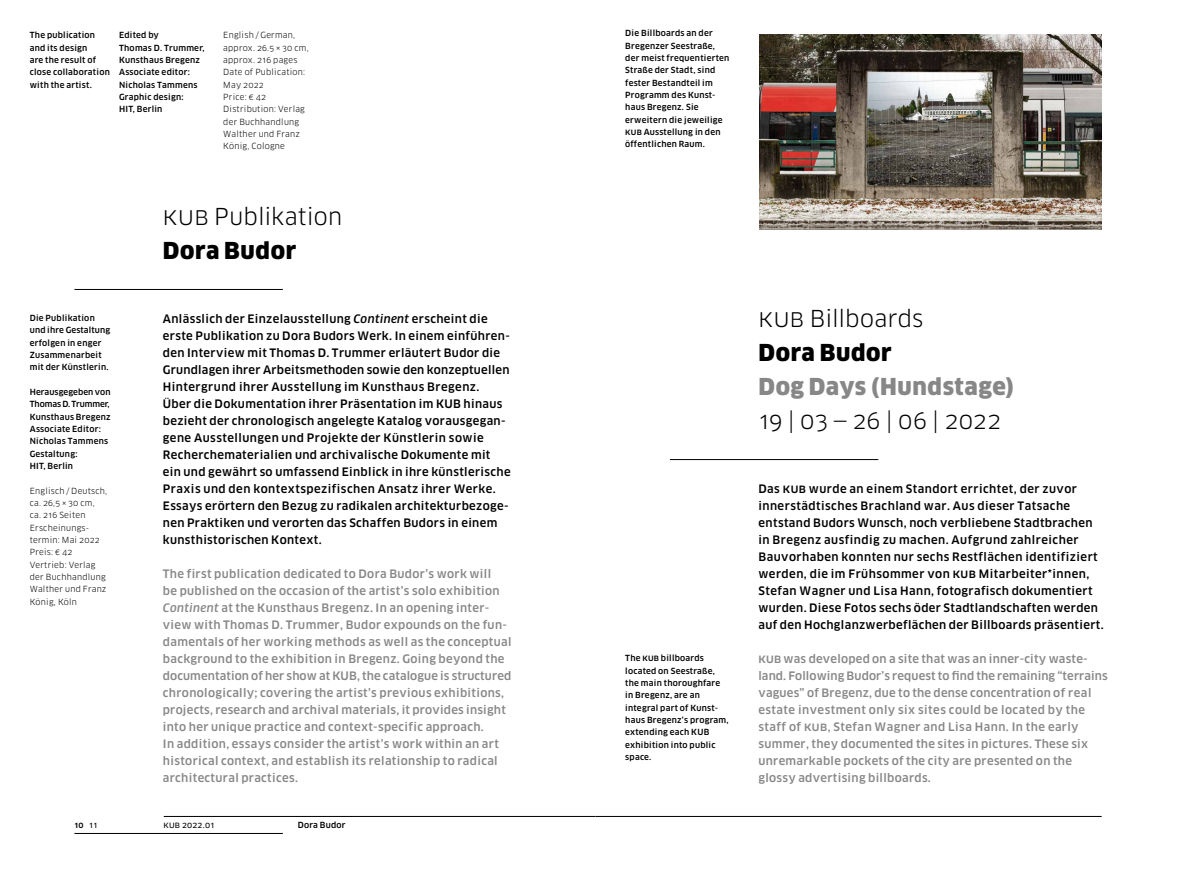
<style>
.page{position:relative;width:1191px;height:893px;background:#fff}
.page>*{position:absolute;margin:0;border:0;box-sizing:border-box;transform-origin:0 0}
.t1{font:22.8px "Clan Pro";letter-spacing:.015em;color:#000}
.t2{font:900 22.8px "Clan Pro";letter-spacing:.03em;color:#000}
.t3{font:900 22.8px "Clan Pro";letter-spacing:.025em;color:#878787}
.t4{font:500 11.4px/17px "Clan Pro";letter-spacing:.03em;color:#000}
.t5{font:500 11.4px/17px "Clan Pro";letter-spacing:.03em;color:#878787}
.t6{font:500 8.25px/12.3px "Clan Pro";letter-spacing:.03em;color:#000}
.t7{font:8.25px/12.3px "Clan Pro";letter-spacing:.03em;color:#000}
.t8{font:8.25px "Clan Pro News";letter-spacing:.025em;color:#000}
.s1{font-style:italic}
.s2{font-family:"Clan Pro News";font-weight:400}
</style>
<div class="page">
<hr style="left:74px;top:289px;width:209px;height:1px;background:#000">
<hr style="left:670px;top:459px;width:208px;height:1px;background:#000">
<img style="left:759px;top:34px;width:342px;height:196px">
<hr style="left:164px;top:816px;width:431px;height:1px;background:#000">
<hr style="left:74px;top:833px;width:209px;height:1px;background:#000">
<hr style="left:595px;top:816px;width:506px;height:1px;background:#000">
<p class="t6" style="left:30px;top:29px;width:82px">The publication and its design<br>are the result of close collaboration with the artist.</p>
<p class="t6" style="left:119px;top:29px;width:87px">Edited by<br>Thomas D. Trummer,<br>Kunsthaus Bregenz<br>Associate editor:<br>Nicholas Tammens<br>Graphic design:<br>HIT, Berlin</p>
<p class="t7" style="left:223px;top:29px;width:87px">English / German, approx. 26.5 × 30 cm, approx. 216 pages<br>Date of Publication:<br>May 2022<br>Price: € 42<br>Distribution: Verlag der Buchhandlung<br>Walther und Franz<br>König, Cologne</p>
<p class="t6" style="left:30px;top:312px;width:82px">Die Publikation und ihre Gestaltung erfolgen in enger<br>Zusammenarbeit mit der Künstlerin.</p>
<p class="t6" style="left:30px;top:386px;width:82px">Herausgegeben von<br>Thomas D. Trummer,<br>Kunsthaus Bregenz<br>Associate Editor:<br>Nicholas Tammens<br>Gestaltung:<br>HIT, Berlin</p>
<p class="t7" style="left:30px;top:484px;width:79px">Englisch / Deutsch, ca. 26,5 × 30 cm, ca. 216 Seiten<br>Erscheinungs&shy;termin: Mai 2022<br>Preis: € 42<br>Vertrieb: Verlag der Buchhandlung<br>Walther und Franz<br>König, Köln</p>
<h1 class="t1" style="left:163px;top:203px;width:181px">KUB Publikation</h1>
<h1 class="t2" style="left:163px;top:237px;width:135px">Dora Budor</h1>
<p class="t4" style="left:163px;top:311px;width:349px">Anlässlich der Einzelausstellung <span class="s1">Continent</span> erscheint die erste Publikation zu Dora Budors Werk. In einem einführen&shy;den Interview mit Thomas D. Trummer erläutert Budor die Grundlagen ihrer Arbeitsmethoden sowie den konzeptuellen Hintergrund ihrer Ausstellung im Kunsthaus Bregenz.<br>Über die Dokumentation ihrer Präsentation im KUB hinaus bezieht der chronologisch angelegte Katalog vorausgegan&shy;gene Ausstellungen und Projekte der Künstlerin sowie Recherchematerialien und archivalische Dokumente mit ein und gewährt so umfassend Einblick in ihre künstlerische Praxis und den kontextspezifischen Ansatz ihrer Werke.<br>Essays erörtern den Bezug zu radikalen architekturbezoge&shy;nen Praktiken und verorten das Schaffen Budors in einem kunsthistorischen Kontext.</p>
<p class="t5" style="left:163px;top:566px;width:350px">The first publication dedicated to Dora Budor’s work will<br>be published on the occasion of the artist’s solo exhibition <span class="s1">Continent</span> at the Kunsthaus Bregenz. In an opening inter&shy;view with Thomas D. Trummer, Budor expounds on the fun&shy;damentals of her working methods as well as the conceptual background to the exhibition in Bregenz. Going beyond the documentation of her show at KUB, the catalogue is structured chronologically; covering the artist’s previous exhibitions, projects, research and archival materials, it provides insight into her unique practice and context-specific approach.<br>In addition, essays consider the artist’s work within an art historical context, and establish its relationship to radical architectural practices.</p>
<p class="t6" style="left:74px;top:818px;width:24px">10 <span class="s2">11</span></p>
<p class="t8" style="left:163px;top:820px;width:52px">KUB 2022.01</p>
<p class="t6" style="left:298px;top:818px;width:49px">Dora Budor</p>
<p class="t6" style="left:625px;top:27px;width:106px">Die Billboards an der<br>Bregenzer Seestraße, der meist frequentierten<br>Straße der Stadt, sind fester Bestandteil im<br>Programm des Kunst&shy;haus Bregenz. Sie erweitern die jeweilige<br>KUB Ausstellung in den öffentlichen Raum.</p>
<p class="t6" style="left:625px;top:652px;width:105px">The KUB billboards located on Seestraße, the main thoroughfare in Bregenz, are an integral part of Kunst&shy;haus Bregenz’s program, extending each KUB exhibition into public space.</p>
<h1 class="t1" style="left:758px;top:305px;width:166px">KUB Billboards</h1>
<h1 class="t2" style="left:758px;top:339px;width:135px">Dora Budor</h1>
<h1 class="t3" style="left:758px;top:373px;width:257px">Dog Days (Hundstage)</h1>
<h1 class="t1" style="left:758px;top:407px;width:244px">19 | 03 — 26 | 06 | 2022</h1>
<p class="t4" style="left:758px;top:481px;width:347px">Das KUB wurde an einem Standort errichtet, der zuvor innerstädtisches Brachland war. Aus dieser Tatsache entstand Budors Wunsch, noch verbliebene Stadtbrachen in Bregenz ausfindig zu machen. Aufgrund zahlreicher Bauvorhaben konnten nur sechs Restflächen identifiziert werden, die im Frühsommer von KUB Mitarbeiter*innen, Stefan Wagner und Lisa Hann, fotografisch dokumentiert wurden. Diese Fotos sechs öder Stadtlandschaften werden auf den Hochglanzwerbeflächen der Billboards präsentiert.</p>
<p class="t5" style="left:758px;top:651px;width:351px">KUB was developed on a site that was an inner-city waste&shy;land. Following Budor’s request to find the remaining “terrains vagues” of Bregenz, due to the dense concentration of real estate investment only six sites could be located by the staff of KUB, Stefan Wagner and Lisa Hann. In the early summer, they documented the sites in pictures. These six unremarkable pockets of the city are presented on the glossy advertising billboards.</p>
</div>
